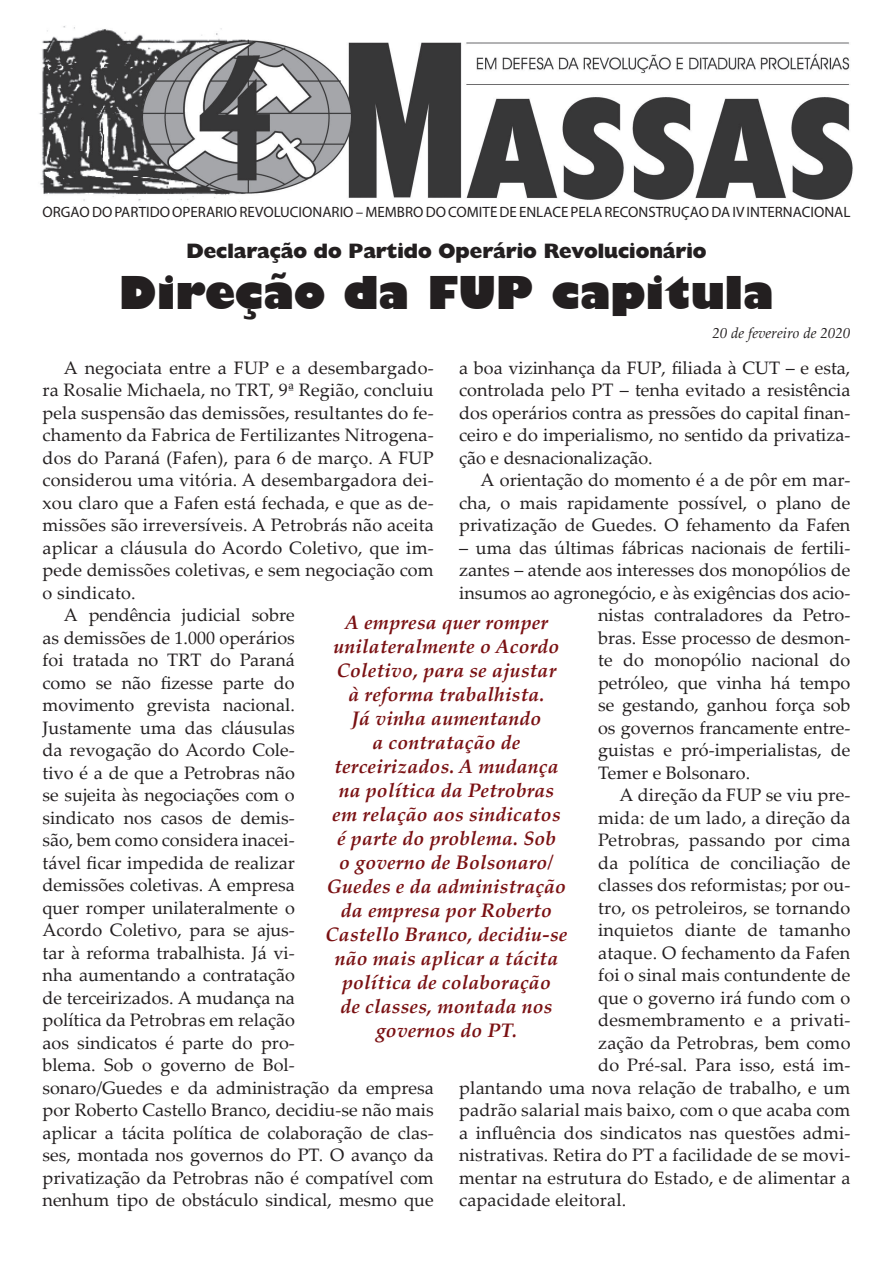
<style>
.page{position:relative;width:893px;height:1263px;background:#fff}
.page>*{position:absolute;margin:0;border:0;box-sizing:border-box;transform-origin:0 0}
.t1{font:800 45px "Humanist 521 BT";color:#231f20}
.t2{font:800 21px "Humanist 521 BT";color:#231f20}
.t3{font:italic 700 19.5px/24px "Palatino Linotype";letter-spacing:.01em;color:#7a1113;text-align:center}
.t4{font:18px/22.5px "Palatino Linotype";color:#231f20;text-align:justify}
.t5{font:15px "Myriad Pro";color:#231f20}
.t6{font:italic 15px "Palatino Linotype";color:#231f20}
</style>
<div class="page">
<img style="left:39px;top:26px;width:814px;height:176px">
<p class="t5" style="left:43px;top:203px;width:809px">ÓRGÃO DO PARTIDO OPERÁRIO REVOLUCIONÁRIO – MEMBRO DO COMITÊ DE ENLACE PELA RECONSTRUÇÃO DA IV INTERNACIONAL</p>
<p class="t2" style="left:186px;top:238px;width:522px">Declaração do Partido Operário Revolucionário</p>
<h1 class="t1" style="left:119px;top:264px;width:656px">Direção da FUP capitula</h1>
<p class="t6" style="left:712px;top:322px;width:140px">20 de fevereiro de 2020</p>
<p class="t4" style="left:459px;top:355px;width:393px">a boa vizinhança da FUP, filiada à CUT – e esta, controlada pelo PT – tenha evitado a resistência dos operários contra as pressões do capital finan&shy;ceiro e do imperialismo, no sentido da privatiza&shy;ção e desnacionalização.</p>
<p class="t4" style="left:459px;top:468px;width:393px;text-indent:21px">A orientação do momento é a de pôr em mar&shy;cha, o mais rapidamente possível, o plano de privatização de Guedes. O fehamento da Fafen</p>
<p class="t4" style="left:459px;top:535px;width:393px">– uma das últimas fábricas nacionais de fertili-</p>
<p class="t4" style="left:459px;top:558px;width:393px">zantes – atende aos interesses dos monopólios de</p>
<p class="t4" style="left:459px;top:580px;width:393px">insumos ao agronegócio, e às exigências dos acio-</p>
<p class="t4" style="left:598px;top:603px;width:254px">nistas contraladores da Petro-</p>
<p class="t4" style="left:598px;top:625px;width:254px">bras. Esse processo de desmon-</p>
<p class="t4" style="left:598px;top:648px;width:254px">te do monopólio nacional do</p>
<p class="t4" style="left:598px;top:670px;width:254px">petróleo, que vinha há tempo</p>
<p class="t4" style="left:598px;top:693px;width:254px">se gestando, ganhou força sob</p>
<p class="t4" style="left:598px;top:715px;width:254px">os governos francamente entre-</p>
<p class="t4" style="left:598px;top:738px;width:254px">guistas e pró-imperialistas, de</p>
<p class="t4" style="left:598px;top:760px;width:154px">Temer e Bolsonaro.</p>
<p class="t4" style="left:619px;top:783px;width:233px">A direção da FUP se viu pre-</p>
<p class="t4" style="left:598px;top:805px;width:254px">mida: de um lado, a direção da</p>
<p class="t4" style="left:598px;top:828px;width:254px">Petrobras, passando por cima</p>
<p class="t4" style="left:598px;top:850px;width:254px">da política de conciliação de</p>
<p class="t4" style="left:598px;top:873px;width:254px">classes dos reformistas; por ou-</p>
<p class="t4" style="left:598px;top:895px;width:254px">tro, os petroleiros, se tornando</p>
<p class="t4" style="left:598px;top:918px;width:254px">inquietos diante de tamanho</p>
<p class="t4" style="left:598px;top:940px;width:254px">ataque. O fechamento da Fafen</p>
<p class="t4" style="left:598px;top:963px;width:254px">foi o sinal mais contundente de</p>
<p class="t4" style="left:598px;top:985px;width:254px">que o governo irá fundo com o</p>
<p class="t4" style="left:598px;top:1008px;width:254px">desmembramento e a privati-</p>
<p class="t4" style="left:598px;top:1030px;width:254px">zação da Petrobras, bem como</p>
<p class="t4" style="left:598px;top:1053px;width:254px">do Pré-sal. Para isso, está im-</p>
<p class="t4" style="left:459px;top:1075px;width:393px">plantando uma nova relação de trabalho, e um</p>
<p class="t4" style="left:459px;top:1098px;width:393px">padrão salarial mais baixo, com o que acaba com</p>
<p class="t4" style="left:459px;top:1120px;width:393px">a influência dos sindicatos nas questões admi-</p>
<p class="t4" style="left:459px;top:1143px;width:393px">nistrativas. Retira do PT a facilidade de se movi-</p>
<p class="t4" style="left:459px;top:1165px;width:393px">mentar na estrutura do Estado, e de alimentar a</p>
<p class="t4" style="left:459px;top:1188px;width:169px">capacidade eleitoral.</p>
<p class="t4" style="left:64px;top:355px;width:371px">A negociata entre a FUP e a desembargado-</p>
<p class="t4" style="left:43px;top:378px;width:393px">ra Rosalie Michaela, no TRT, 9ª Região, concluiu</p>
<p class="t4" style="left:43px;top:400px;width:393px">pela suspensão das demissões, resultantes do fe-</p>
<p class="t4" style="left:43px;top:423px;width:393px">chamento da Fabrica de Fertilizantes Nitrogena-</p>
<p class="t4" style="left:43px;top:445px;width:393px">dos do Paraná (Fafen), para 6 de março. A FUP</p>
<p class="t4" style="left:43px;top:468px;width:393px">considerou uma vitória. A desembargadora dei-</p>
<p class="t4" style="left:43px;top:490px;width:393px">xou claro que a Fafen está fechada, e que as de-</p>
<p class="t4" style="left:43px;top:513px;width:393px">missões são irreversíveis. A Petrobrás não aceita</p>
<p class="t4" style="left:43px;top:535px;width:393px">aplicar a cláusula do Acordo Coletivo, que im-</p>
<p class="t4" style="left:43px;top:558px;width:393px">pede demissões coletivas, e sem negociação com</p>
<p class="t4" style="left:43px;top:580px;width:95px">o sindicato.</p>
<p class="t4" style="left:64px;top:603px;width:233px">A pendência judicial sobre</p>
<p class="t4" style="left:43px;top:625px;width:254px">as demissões de 1.000 operários</p>
<p class="t4" style="left:43px;top:648px;width:254px">foi tratada no TRT do Paraná</p>
<p class="t4" style="left:43px;top:670px;width:254px">como se não fizesse parte do</p>
<p class="t4" style="left:43px;top:693px;width:254px">movimento grevista nacional.</p>
<p class="t4" style="left:43px;top:715px;width:254px">Justamente uma das cláusulas</p>
<p class="t4" style="left:43px;top:738px;width:254px">da revogação do Acordo Cole-</p>
<p class="t4" style="left:43px;top:760px;width:254px">tivo é a de que a Petrobras não</p>
<p class="t4" style="left:43px;top:783px;width:254px">se sujeita às negociações com o</p>
<p class="t4" style="left:43px;top:805px;width:254px">sindicato nos casos de demis-</p>
<p class="t4" style="left:43px;top:828px;width:254px">são, bem como considera inacei-</p>
<p class="t4" style="left:43px;top:850px;width:254px">tável ficar impedida de realizar</p>
<p class="t4" style="left:43px;top:873px;width:254px">demissões coletivas. A empresa</p>
<p class="t4" style="left:43px;top:895px;width:254px">quer romper unilateralmente o</p>
<p class="t4" style="left:43px;top:918px;width:254px">Acordo Coletivo, para se ajus-</p>
<p class="t4" style="left:43px;top:940px;width:254px">tar à reforma trabalhista. Já vi-</p>
<p class="t4" style="left:43px;top:963px;width:254px">nha aumentando a contratação</p>
<p class="t4" style="left:43px;top:985px;width:254px">de terceirizados. A mudança na</p>
<p class="t4" style="left:43px;top:1008px;width:254px">política da Petrobras em relação</p>
<p class="t4" style="left:43px;top:1030px;width:254px">aos sindicatos é parte do pro-</p>
<p class="t4" style="left:43px;top:1053px;width:254px">blema. Sob o governo de Bol-</p>
<p class="t4" style="left:43px;top:1075px;width:393px">sonaro/Guedes e da administração da empresa</p>
<p class="t4" style="left:43px;top:1098px;width:393px">por Roberto Castello Branco, decidiu-se não mais</p>
<p class="t4" style="left:43px;top:1120px;width:393px">aplicar a tácita política de colaboração de clas-</p>
<p class="t4" style="left:43px;top:1143px;width:393px">ses, montada nos governos do PT. O avanço da</p>
<p class="t4" style="left:43px;top:1165px;width:393px">privatização da Petrobras não é compatível com</p>
<p class="t4" style="left:43px;top:1188px;width:393px">nenhum tipo de obstáculo sindical, mesmo que</p>
<p class="t3" style="left:325px;top:610px;width:244px">A empresa quer romper unilateralmente o Acordo<br>Coletivo, para se ajustar<br>à reforma trabalhista.<br>Já vinha aumentando<br>a contratação de terceirizados. A mudança na política da Petrobras em relação aos sindicatos<br>é parte do problema. Sob<br>o governo de Bolsonaro/<br>Guedes e da administração da empresa por Roberto<br>Castello Branco, decidiu-se não mais aplicar a tácita política de colaboração<br>de classes, montada nos governos do PT.</p>
</div>
